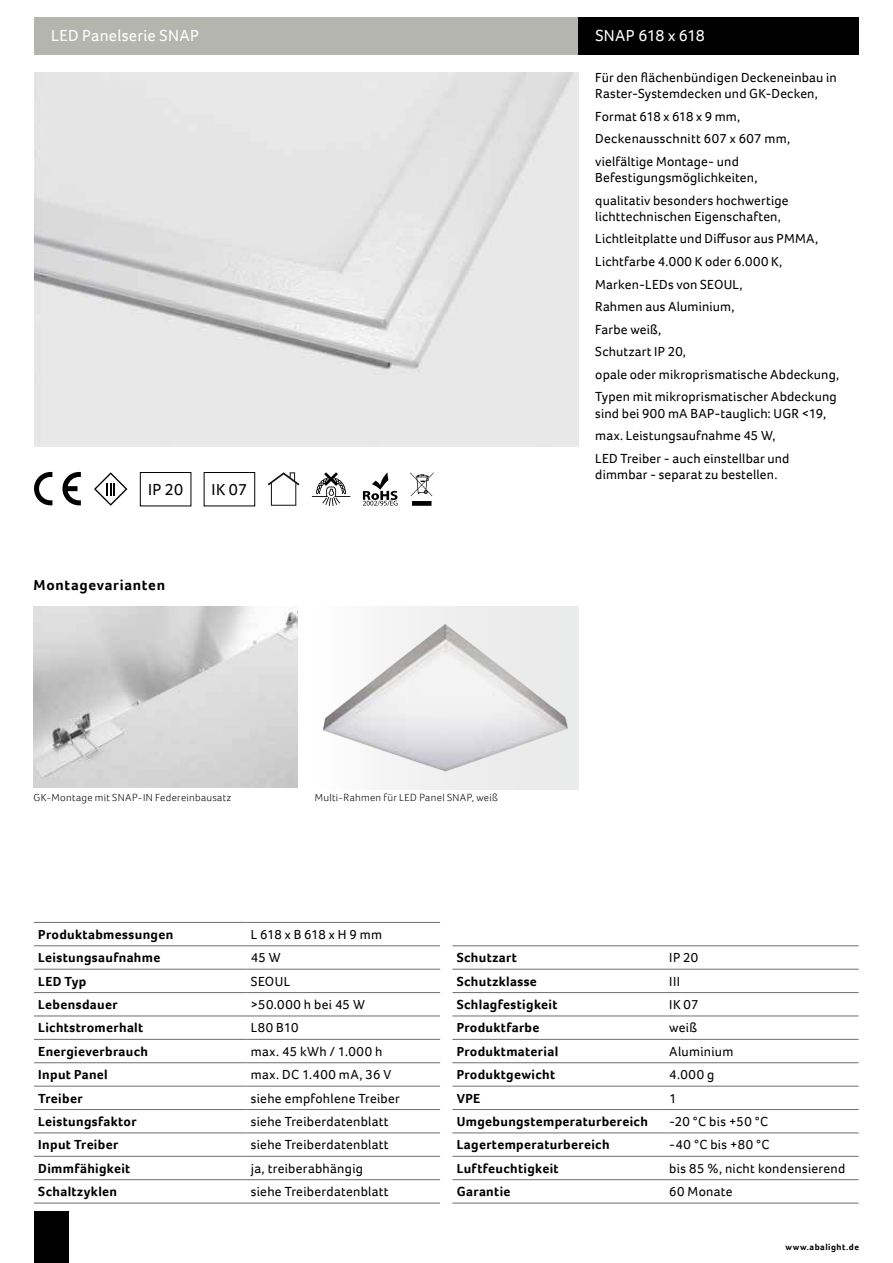
<style>
.page{position:relative;width:893px;height:1263px;background:#fff}
.page>*{position:absolute;margin:0;border:0;box-sizing:border-box;transform-origin:0 0}
.t1{font:16.5px "Foco";letter-spacing:.015em;color:#fff}
.t2{font:16.5px "Foco";letter-spacing:-.03em;color:#fff}
.t3{font:16.5px "Foco";letter-spacing:.015em;color:#000}
.t4{font:700 15px "Foco";letter-spacing:.045em;color:#000}
.t5{font:13.5px/22.5px "Foco";letter-spacing:.015em;color:#000}
.t6{font:700 13.5px "Foco";letter-spacing:.025em;color:#000}
.t7{font:13.5px "Foco";letter-spacing:.035em;color:#000}
.t8{font:300 10.5px "Foco";letter-spacing:.03em;color:#000}
.t9{font:700 9px "Foco";letter-spacing:.055em;color:#000}
</style>
<div class="page">
<div style="left:34px;top:17px;width:544px;height:38px;background:#b5b5af"></div>
<div style="left:578px;top:17px;width:281px;height:38px;background:#000"></div>
<div style="left:34px;top:1212px;width:34px;height:51px;background:#000"></div>
<img style="left:34px;top:72px;width:544px;height:374px">
<img style="left:34px;top:606px;width:263px;height:182px">
<div style="left:315px;top:606px;width:263px;height:183px;background:linear-gradient(to right,#fbfbfb,#e7e7e7)"></div>
<img style="left:323px;top:624px;width:245px;height:147px">
<div style="left:140px;top:472px;width:51px;height:34px;border:1px solid #000"></div>
<svg style="left:94px;top:472px;width:33px;height:34px"></svg>
<svg style="left:34px;top:472px;width:47px;height:33px"></svg>
<svg style="left:410px;top:472px;width:24px;height:34px"></svg>
<svg style="left:268px;top:472px;width:31px;height:34px"></svg>
<svg style="left:312px;top:472px;width:38px;height:34px"></svg>
<svg style="left:363px;top:472px;width:34px;height:34px"></svg>
<div style="left:204px;top:472px;width:51px;height:34px;border:1px solid #000"></div>
<hr style="left:34px;top:922px;width:213px;height:1px;background:#6e6e6e">
<hr style="left:247px;top:922px;width:193px;height:1px;background:#6e6e6e">
<hr style="left:34px;top:945px;width:213px;height:1px;background:#6e6e6e">
<hr style="left:247px;top:945px;width:193px;height:1px;background:#6e6e6e">
<hr style="left:34px;top:969px;width:213px;height:1px;background:#6e6e6e">
<hr style="left:247px;top:969px;width:193px;height:1px;background:#6e6e6e">
<hr style="left:34px;top:992px;width:213px;height:1px;background:#6e6e6e">
<hr style="left:247px;top:992px;width:193px;height:1px;background:#6e6e6e">
<hr style="left:34px;top:1015px;width:213px;height:1px;background:#6e6e6e">
<hr style="left:247px;top:1015px;width:193px;height:1px;background:#6e6e6e">
<hr style="left:34px;top:1039px;width:213px;height:1px;background:#6e6e6e">
<hr style="left:247px;top:1039px;width:193px;height:1px;background:#6e6e6e">
<hr style="left:34px;top:1062px;width:213px;height:1px;background:#6e6e6e">
<hr style="left:247px;top:1062px;width:193px;height:1px;background:#6e6e6e">
<hr style="left:34px;top:1086px;width:213px;height:1px;background:#6e6e6e">
<hr style="left:247px;top:1086px;width:193px;height:1px;background:#6e6e6e">
<hr style="left:34px;top:1109px;width:213px;height:1px;background:#6e6e6e">
<hr style="left:247px;top:1109px;width:193px;height:1px;background:#6e6e6e">
<hr style="left:34px;top:1132px;width:213px;height:1px;background:#6e6e6e">
<hr style="left:247px;top:1132px;width:193px;height:1px;background:#6e6e6e">
<hr style="left:34px;top:1156px;width:213px;height:1px;background:#6e6e6e">
<hr style="left:247px;top:1156px;width:193px;height:1px;background:#6e6e6e">
<hr style="left:34px;top:1179px;width:213px;height:1px;background:#6e6e6e">
<hr style="left:247px;top:1179px;width:193px;height:1px;background:#6e6e6e">
<hr style="left:34px;top:1203px;width:213px;height:1px;background:#6e6e6e">
<hr style="left:247px;top:1203px;width:193px;height:1px;background:#6e6e6e">
<hr style="left:452px;top:945px;width:213px;height:1px;background:#6e6e6e">
<hr style="left:665px;top:945px;width:193px;height:1px;background:#6e6e6e">
<hr style="left:452px;top:969px;width:213px;height:1px;background:#6e6e6e">
<hr style="left:665px;top:969px;width:193px;height:1px;background:#6e6e6e">
<hr style="left:452px;top:992px;width:213px;height:1px;background:#6e6e6e">
<hr style="left:665px;top:992px;width:193px;height:1px;background:#6e6e6e">
<hr style="left:452px;top:1015px;width:213px;height:1px;background:#6e6e6e">
<hr style="left:665px;top:1015px;width:193px;height:1px;background:#6e6e6e">
<hr style="left:452px;top:1039px;width:213px;height:1px;background:#6e6e6e">
<hr style="left:665px;top:1039px;width:193px;height:1px;background:#6e6e6e">
<hr style="left:452px;top:1062px;width:213px;height:1px;background:#6e6e6e">
<hr style="left:665px;top:1062px;width:193px;height:1px;background:#6e6e6e">
<hr style="left:452px;top:1086px;width:213px;height:1px;background:#6e6e6e">
<hr style="left:665px;top:1086px;width:193px;height:1px;background:#6e6e6e">
<hr style="left:452px;top:1109px;width:213px;height:1px;background:#6e6e6e">
<hr style="left:665px;top:1109px;width:193px;height:1px;background:#6e6e6e">
<hr style="left:452px;top:1132px;width:213px;height:1px;background:#6e6e6e">
<hr style="left:665px;top:1132px;width:193px;height:1px;background:#6e6e6e">
<hr style="left:452px;top:1156px;width:213px;height:1px;background:#6e6e6e">
<hr style="left:665px;top:1156px;width:193px;height:1px;background:#6e6e6e">
<hr style="left:452px;top:1179px;width:213px;height:1px;background:#6e6e6e">
<hr style="left:665px;top:1179px;width:193px;height:1px;background:#6e6e6e">
<hr style="left:452px;top:1203px;width:213px;height:1px;background:#6e6e6e">
<hr style="left:665px;top:1203px;width:193px;height:1px;background:#6e6e6e">
<p class="t1" style="left:51px;top:25px;width:149px">LED Panelserie SNAP</p>
<p class="t2" style="left:595px;top:25px;width:111px">SNAP 618 x 618</p>
<p class="t5" style="left:595px;top:69px;width:243px;line-height:16.2px">Für den flächenbündigen Deckeneinbau in<br>Raster-Systemdecken und GK-Decken,</p>
<p class="t5" style="left:595px;top:105px;width:196px">Format 618 x 618 x 9 mm,<br>Deckenausschnitt 607 x 607 mm, vielfältige Montage- und</p>
<p class="t5" style="left:595px;top:166px;width:195px">Befestigungsmöglichkeiten, qualitativ besonders hochwertige</p>
<p class="t5" style="left:595px;top:205px;width:245px">lichttechnischen Eigenschaften,<br>Lichtleitplatte und Diffusor aus PMMA,<br>Lichtfarbe 4.000 K oder 6.000 K,<br>Marken-LEDs von SEOUL,<br>Rahmen aus Aluminium,<br>Farbe weiß,<br>Schutzart IP 20,<br>opale oder mikroprismatische Abdeckung,<br>Typen mit mikroprismatischer Abdeckung</p>
<p class="t5" style="left:595px;top:402px;width:232px">sind bei 900 mA BAP-tauglich: UGR &lt;19, max. Leistungsaufnahme 45 W,<br>LED Treiber - auch einstellbar und</p>
<p class="t5" style="left:595px;top:463px;width:184px">dimmbar - separat zu bestellen.</p>
<p class="t3" style="left:148px;top:479px;width:37px">IP 20</p>
<p class="t3" style="left:212px;top:479px;width:37px">IK 07</p>
<p class="t4" style="left:34px;top:575px;width:133px">Montagevarianten</p>
<p class="t8" style="left:34px;top:790px;width:199px">GK-Montage mit SNAP-IN Federeinbausatz</p>
<p class="t8" style="left:315px;top:790px;width:185px">Multi-Rahmen für LED Panel SNAP, weiß</p>
<p class="t6" style="left:38px;top:925px;width:137px">Produktabmessungen</p>
<p class="t5" style="left:251px;top:923px;width:133px">L 618 x B 618 x H 9 mm</p>
<p class="t6" style="left:38px;top:949px;width:124px">Leistungsaufnahme</p>
<p class="t5" style="left:251px;top:946px;width:31px">45 W</p>
<p class="t6" style="left:38px;top:972px;width:50px">LED Typ</p>
<p class="t5" style="left:251px;top:970px;width:41px">SEOUL</p>
<p class="t6" style="left:38px;top:995px;width:81px">Lebensdauer</p>
<p class="t5" style="left:251px;top:993px;width:115px">&gt;50.000 h bei 45 W</p>
<p class="t6" style="left:38px;top:1019px;width:107px">Lichtstromerhalt</p>
<p class="t5" style="left:251px;top:1016px;width:49px">L80 B10</p>
<p class="t6" style="left:38px;top:1042px;width:111px">Energieverbrauch</p>
<p class="t7" style="left:251px;top:1042px;width:133px">max. 45 kWh / 1.000 h</p>
<p class="t6" style="left:38px;top:1066px;width:71px">Input Panel</p>
<p class="t5" style="left:251px;top:1063px;width:142px">max. DC 1.400 mA, 36 V</p>
<p class="t6" style="left:38px;top:1089px;width:46px">Treiber</p>
<p class="t5" style="left:251px;top:1087px;width:151px">siehe empfohlene Treiber</p>
<p class="t6" style="left:38px;top:1112px;width:100px">Leistungsfaktor</p>
<p class="t5" style="left:251px;top:1110px;width:139px">siehe Treiberdatenblatt</p>
<p class="t6" style="left:38px;top:1136px;width:81px">Input Treiber</p>
<p class="t5" style="left:251px;top:1133px;width:139px">siehe Treiberdatenblatt</p>
<p class="t6" style="left:38px;top:1159px;width:94px">Dimmfähigkeit</p>
<p class="t5" style="left:251px;top:1157px;width:114px">ja, treiberabhängig</p>
<p class="t6" style="left:38px;top:1183px;width:80px">Schaltzyklen</p>
<p class="t5" style="left:251px;top:1180px;width:139px">siehe Treiberdatenblatt</p>
<p class="t6" style="left:457px;top:949px;width:62px">Schutzart</p>
<p class="t5" style="left:669px;top:946px;width:31px">IP 20</p>
<p class="t6" style="left:457px;top:972px;width:82px">Schutzklasse</p>
<p class="t5" style="left:669px;top:970px;width:12px">III</p>
<p class="t6" style="left:457px;top:995px;width:102px">Schlagfestigkeit</p>
<p class="t5" style="left:669px;top:993px;width:31px">IK 07</p>
<p class="t6" style="left:457px;top:1019px;width:84px">Produktfarbe</p>
<p class="t5" style="left:669px;top:1016px;width:29px">weiß</p>
<p class="t6" style="left:457px;top:1042px;width:103px">Produktmaterial</p>
<p class="t5" style="left:669px;top:1040px;width:66px">Aluminium</p>
<p class="t6" style="left:457px;top:1066px;width:100px">Produktgewicht</p>
<p class="t5" style="left:669px;top:1063px;width:46px">4.000 g</p>
<p class="t6" style="left:457px;top:1089px;width:25px">VPE</p>
<p class="t5" style="left:669px;top:1087px;width:9px">1</p>
<p class="t6" style="left:457px;top:1112px;width:193px">Umgebungstemperaturbereich</p>
<p class="t5" style="left:669px;top:1110px;width:100px">-20 °C bis +50 °C</p>
<p class="t6" style="left:457px;top:1136px;width:154px">Lagertemperaturbereich</p>
<p class="t5" style="left:669px;top:1133px;width:102px">-40 °C bis +80 °C</p>
<p class="t6" style="left:457px;top:1159px;width:104px">Luftfeuchtigkeit</p>
<p class="t5" style="left:669px;top:1157px;width:178px">bis 85 %, nicht kondensierend</p>
<p class="t6" style="left:457px;top:1183px;width:55px">Garantie</p>
<p class="t5" style="left:669px;top:1180px;width:65px">60 Monate</p>
<p class="t9" style="left:785px;top:1241px;width:75px">www.abalight.de</p>
</div>
